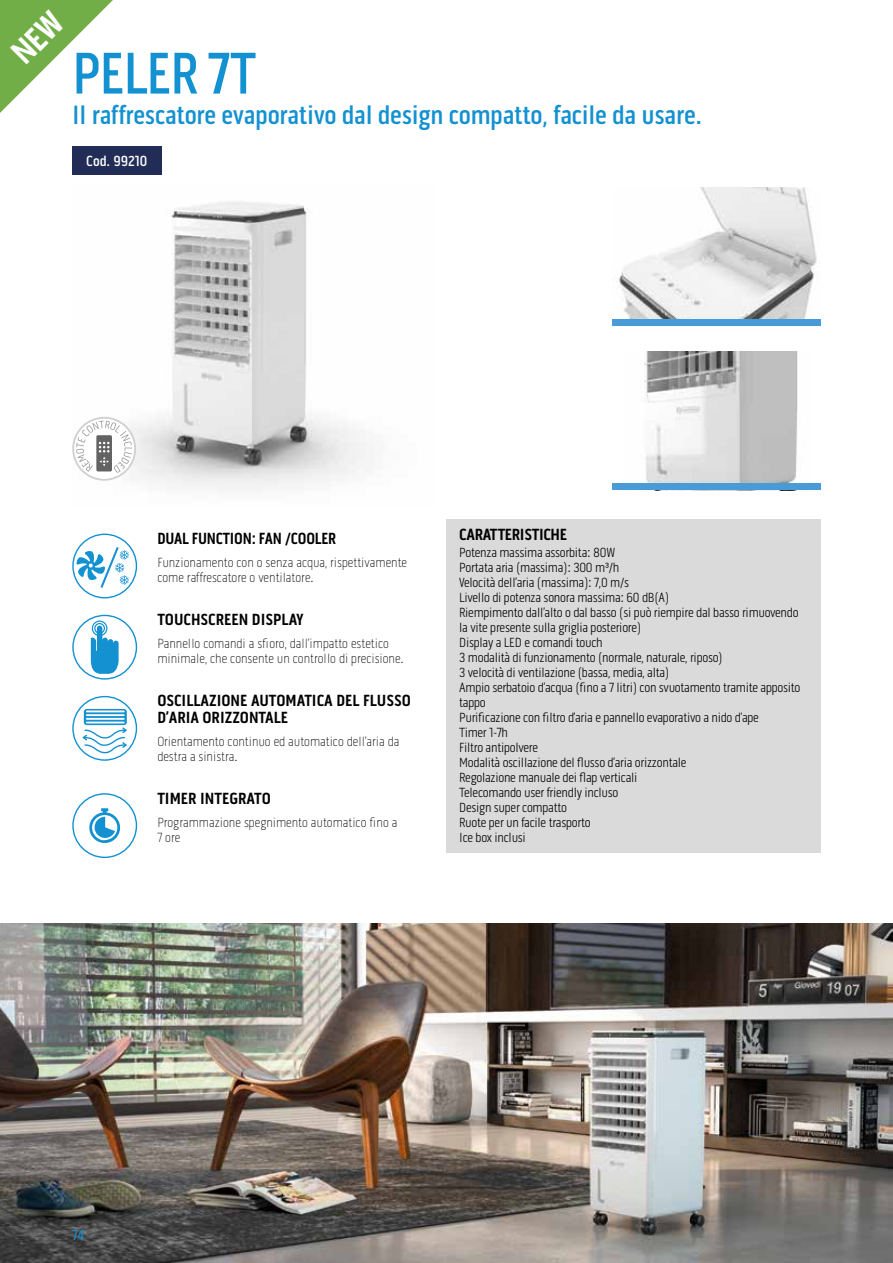
<style>
.page{position:relative;width:893px;height:1263px;background:#fff}
.page>*{position:absolute;margin:0;border:0;box-sizing:border-box;transform-origin:0 0}
.t1{font:500 60px "Pill Gothic 300 mg";letter-spacing:-.02em;color:#1391d1;scale:.95 1}
.t2{font:500 27px "Pill Gothic 300 mg";letter-spacing:-.01em;color:#1391d1}
.t3{font:700 16.5px/16.5px "Pill Gothic 300 mg";color:#000}
.t4{font:700 16.5px "Pill Gothic 300 mg";color:#000;scale:.95 1}
.t5{font:700 16.5px "Pill Gothic 300 mg";letter-spacing:-.02em;color:#000}
.t6{font:500 15px "Pill Gothic 300 mg";color:#fff}
.t7{font:15px "Pill Gothic 300 mg";color:#1391d1}
.t8{font:300 13.5px/15px "Pill Gothic 300 mg";letter-spacing:-.02em;color:#000}
.t9{font:100 13.5px/15px "Pill Gothic 300 mg";color:#000}
</style>
<div class="page">
<img style="left:74px;top:202px;width:291px;height:288px">
<img style="left:619px;top:187px;width:198px;height:132px">
<div style="left:612px;top:319px;width:209px;height:7px;background:#499bd8"></div>
<img style="left:644px;top:351px;width:154px;height:132px">
<div style="left:612px;top:483px;width:209px;height:7px;background:#499bd8"></div>
<img style="left:0;top:923px;width:893px;height:340px">
<div style="left:446px;top:519px;width:375px;height:333px;background:#dadada"></div>
<div style="left:72px;top:534px;width:65px;height:64px;border:1px solid #1391d1;border-radius:50%"></div>
<svg style="left:76px;top:547px;width:53px;height:41px"></svg>
<div style="left:72px;top:615px;width:65px;height:65px;border:1px solid #1391d1;border-radius:50%"></div>
<svg style="left:91px;top:620px;width:28px;height:54px"></svg>
<div style="left:72px;top:696px;width:65px;height:65px;border:1px solid #1391d1;border-radius:50%"></div>
<svg style="left:83px;top:709px;width:44px;height:44px"></svg>
<svg style="left:72px;top:793px;width:65px;height:65px"></svg>
<svg style="left:73px;top:418px;width:62px;height:62px"></svg>
<div style="left:72px;top:417px;width:64px;height:64px;border:2px solid #d0d0d0;border-radius:50%"></div>
<svg style="left:76px;top:421px;width:56px;height:52px"></svg>
<div style="left:72px;top:146px;width:89px;height:28px;background:#212d57"></div>
<svg style="left:0;top:0;width:113px;height:113px"></svg>
<h1 class="t1" style="left:72px;top:38px;width:195px">PELER 7T</h1>
<h2 class="t2" style="left:72px;top:99px;width:631px">Il raffrescatore evaporativo dal design compatto, facile da usare.</h2>
<p class="t6" style="left:86px;top:152px;width:63px">Cod. 99210</p>
<p class="t4" style="left:157px;top:529px;width:190px">DUAL FUNCTION: FAN /COOLER</p>
<p class="t9" style="left:157px;top:555px;width:251px">Funzionamento con o senza acqua, rispettivamente come raffrescatore o ventilatore.</p>
<p class="t3" style="left:157px;top:611px;width:148px">TOUCHSCREEN DISPLAY</p>
<p class="t9" style="left:157px;top:636px;width:248px">Pannello comandi a sfioro, dall’impatto estetico minimale, che consente un controllo di precisione.</p>
<p class="t3" style="left:157px;top:693px;width:255px">OSCILLAZIONE AUTOMATICA DEL FLUSSO<br>D’ARIA ORIZZONTALE</p>
<p class="t9" style="left:157px;top:733px;width:244px">Orientamento continuo ed automatico dell’aria da destra a sinistra.</p>
<p class="t3" style="left:157px;top:790px;width:115px">TIMER INTEGRATO</p>
<p class="t9" style="left:157px;top:815px;width:242px">Programmazione spegnimento automatico fino a<br>7 ore</p>
<p class="t5" style="left:459px;top:525px;width:109px">CARATTERISTICHE</p>
<p class="t8" style="left:459px;top:545px;width:343px">Potenza massima assorbita: 80W<br>Portata aria (massima): 300 m³/h<br>Velocità dell’aria (massima): 7,0 m/s<br>Livello di potenza sonora massima: 60 dB(A)<br>Riempimento dall’alto o dal basso (si può riempire dal basso rimuovendo la vite presente sulla griglia posteriore)<br>Display a LED e comandi touch<br>3 modalità di funzionamento (normale, naturale, riposo)<br>3 velocità di ventilazione (bassa, media, alta)<br>Ampio serbatoio d’acqua (fino a 7 litri) con svuotamento tramite apposito tappo<br>Purificazione con filtro d’aria e pannello evaporativo a nido d’ape<br>Timer 1-7h<br>Filtro antipolvere<br>Modalità oscillazione del flusso d’aria orizzontale<br>Regolazione manuale dei flap verticali<br>Telecomando user friendly incluso<br>Design super compatto<br>Ruote per un facile trasporto<br>Ice box inclusi</p>
<p class="t7" style="left:72px;top:1226px;width:14px">74</p>
</div>
